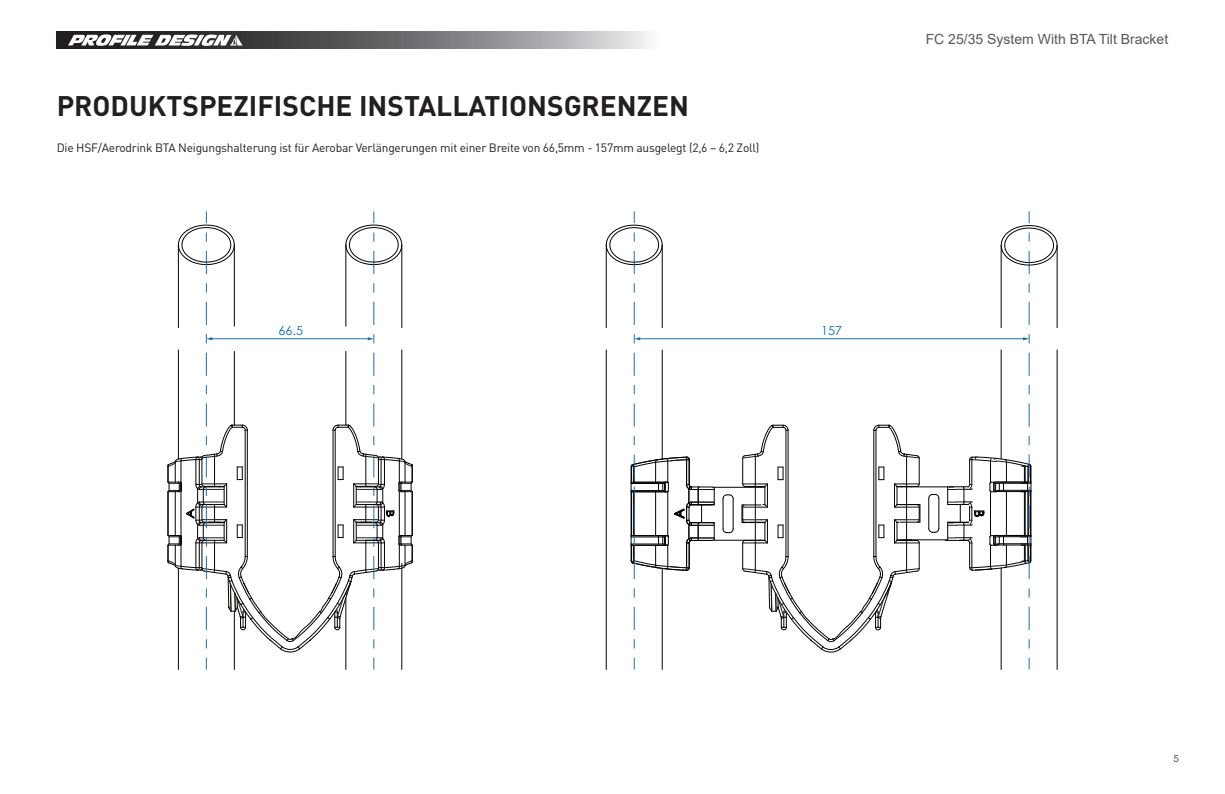
<style>
.page{position:relative;width:1225px;height:794px;background:#fff}
.page>*{position:absolute;margin:0;border:0;box-sizing:border-box;transform-origin:0 0}
.Page_Title{font:700 28px "DIN Pro";color:#231f20}
.t1{font:14px "Arial";color:#57585a}
.t2{font:12.6px "Century Gothic";color:#0e6aab}
.t3{font:12px "DIN Pro";letter-spacing:-.02em;color:#231f20}
.t4{font:10px "Arial";color:#57585a}
</style>
<div class="page">
<svg style="left:57px;top:32px;width:592px;height:17px;background:#767779"></svg>
<svg style="left:68px;top:34px;width:174px;height:12px"></svg>
<hr style="left:714px;top:487px;width:41px;height:1px;background:#030303">
<hr style="left:714px;top:540px;width:41px;height:1px;background:#030303">
<hr style="left:732px;top:498px;width:1px;height:31px;background:#030303">
<hr style="left:722px;top:498px;width:1px;height:31px;background:#030303">
<svg style="left:722px;top:528px;width:12px;height:5px"></svg>
<svg style="left:722px;top:494px;width:12px;height:5px"></svg>
<hr style="left:906px;top:539px;width:41px;height:1px;background:#030303">
<hr style="left:906px;top:486px;width:41px;height:1px;background:#030303">
<svg style="left:741px;top:424px;width:179px;height:229px"></svg>
<hr style="left:639px;top:338px;width:385px;height:1px;background:#246ba4">
<svg style="left:167px;top:211px;width:246px;height:458px"></svg>
<svg style="left:605px;top:211px;width:110px;height:458px"></svg>
<svg style="left:928px;top:211px;width:130px;height:458px"></svg>
<p class="Page_Title" style="left:57px;top:86px;width:633px">PRODUKTSPEZIFISCHE INSTALLATIONSGRENZEN</p>
<p class="t3" style="left:57px;top:140px;width:704px">Die HSF/Aerodrink BTA Neigungshalterung ist für Aerobar Verlängerungen mit einer Breite von 66,5mm - 157mm ausgelegt (2,6 – 6,2 Zoll)</p>
<p class="t2" style="left:279px;top:321px;width:26px">66.5</p>
<p class="t2" style="left:821px;top:321px;width:22px">157</p>
<p class="t1" style="left:925px;top:29px;width:244px">FC 25/35 System With BTA Tilt Bracket</p>
<p class="t4" style="left:1173px;top:751px;width:7px">5</p>
</div>
